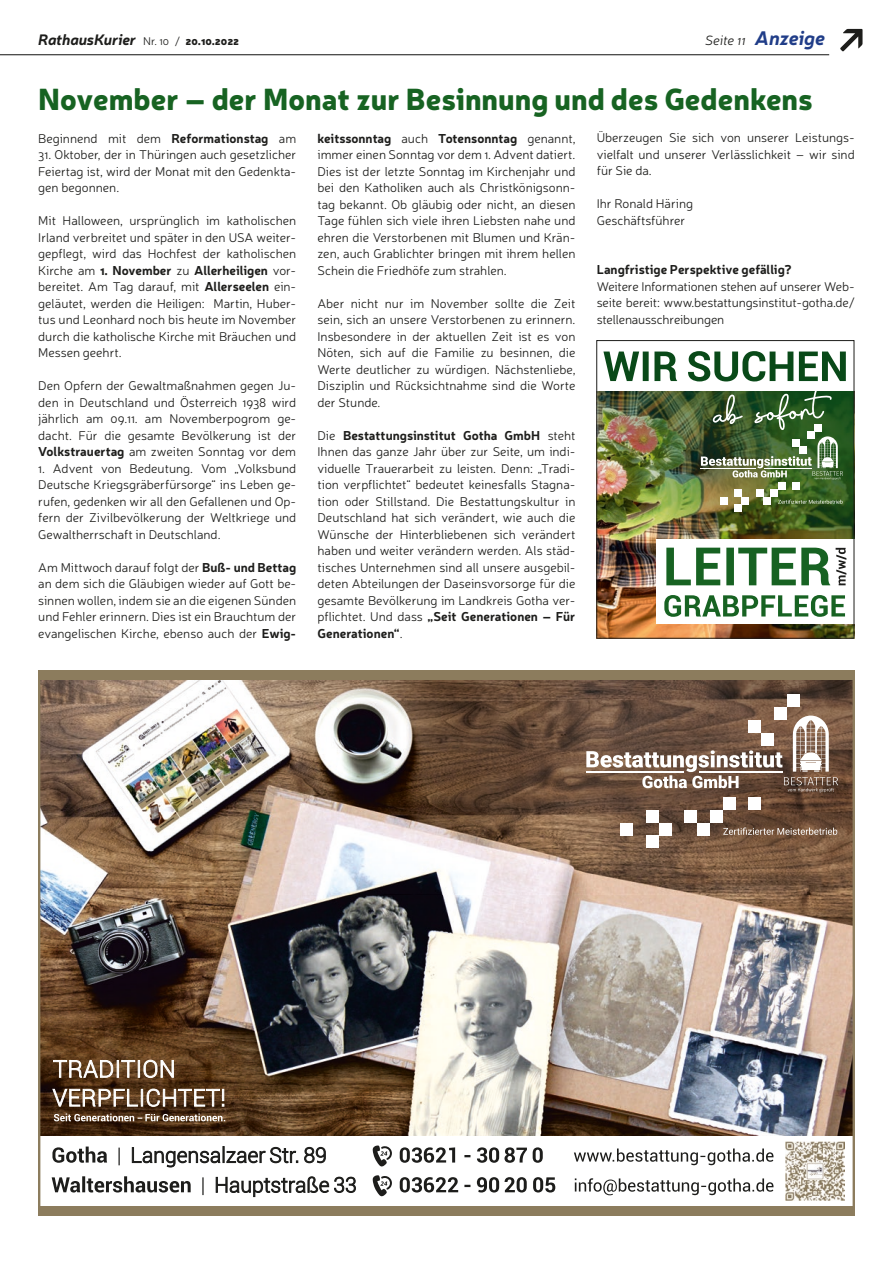
<style>
.page{position:relative;width:893px;height:1263px;background:#fff}
.page>*{position:absolute;margin:0;border:0;box-sizing:border-box;transform-origin:0 0}
.t1{font:900 30px "Neris";color:#176322}
.t2{font:italic 700 15px "Neris";letter-spacing:-.01em;color:#1d1d1b}
.t3{font:italic 300 13.5px "Neris";color:#1d1d1b}
.t4{font:300 12.75px/16.5px "Neris";color:#1d1d1b;text-align:justify}
.t5{font:700 12.75px "Neris";color:#1d1d1b}
.s1{font-weight:300;font-style:normal;font-size:11.25px}
.s2{font-weight:900;font-style:normal;font-size:11.25px}
.s3{font-weight:700;font-size:19.5px;color:#203d88}
.s4{font-weight:700}
</style>
<div class="page">
<img style="left:38px;top:679px;width:817px;height:527px">
<div style="left:38px;top:671px;width:817px;height:8px;background:#8c7c5d"></div>
<div style="left:38px;top:1206px;width:817px;height:9px;background:#8c7c5d"></div>
<img style="left:599px;top:391px;width:253px;height:245px">
<div style="left:778px;top:482px;width:7px;height:8px;background:#fff"></div>
<div style="left:792px;top:482px;width:8px;height:8px;background:#fff"></div>
<div style="left:763px;top:497px;width:8px;height:7px;background:#fff"></div>
<div style="left:756px;top:490px;width:7px;height:7px;background:#fff"></div>
<div style="left:771px;top:490px;width:7px;height:7px;background:#fff"></div>
<div style="left:814px;top:425px;width:7px;height:7px;background:#fff"></div>
<div style="left:807px;top:432px;width:7px;height:7px;background:#fff"></div>
<div style="left:742px;top:497px;width:7px;height:7px;background:#fff"></div>
<div style="left:735px;top:490px;width:7px;height:7px;background:#fff"></div>
<div style="left:735px;top:504px;width:7px;height:7px;background:#fff"></div>
<div style="left:720px;top:497px;width:7px;height:7px;background:#fff"></div>
<svg style="left:778px;top:500px;width:65px;height:4px"></svg>
<img style="left:701px;top:436px;width:142px;height:44px">
<svg style="left:603px;top:351px;width:243px;height:30px"></svg>
<div style="left:656px;top:539px;width:198px;height:84px;background:#fff"></div>
<svg style="left:664px;top:548px;width:182px;height:69px"></svg>
<div style="left:597px;top:341px;width:257px;height:297px;border:1px solid #1d1d1b"></div>
<svg style="left:713px;top:394px;width:30px;height:30px"></svg>
<svg style="left:754px;top:391px;width:78px;height:39px;background:#446e41"></svg>
<svg style="left:840px;top:29px;width:22px;height:22px"></svg>
<hr style="left:0;top:54px;width:829px;height:1px;background:#1d1d1b">
<p class="t2" style="left:38px;top:29px;width:202px">RathausKurier <span class="s1">Nr. 10 /</span> <span class="s2">20.10.2022</span></p>
<p class="t3" style="left:705px;top:31px;width:121px">Seite 11 <span class="s3">Anzeige</span></p>
<h1 class="t1" style="left:38px;top:77px;width:776px">November – der Monat zur Besinnung und des Gedenkens</h1>
<p class="t4" style="left:38px;top:129px;width:259px">Beginnend mit dem <span class="s4">Reformationstag</span> am</p>
<p class="t4" style="left:38px;top:146px;width:259px">31. Oktober, der in Thüringen auch gesetzlicher Feiertag ist, wird der Monat mit den Gedenkta&shy;gen begonnen.</p>
<p class="t4" style="left:38px;top:212px;width:259px">Mit Halloween, ursprünglich im katholischen Irland verbreitet und später in den USA weiter&shy;gepflegt, wird das Hochfest der katholischen Kirche am <span class="s4">1. November</span> zu <span class="s4">Allerheiligen</span> vor&shy;bereitet. Am Tag darauf, mit <span class="s4">Allerseelen</span> ein&shy;geläutet, werden die Heiligen: Martin, Huber&shy;tus und Leonhard noch bis heute im November durch die katholische Kirche mit Bräuchen und Messen geehrt.</p>
<p class="t4" style="left:38px;top:377px;width:259px">Den Opfern der Gewaltmaßnahmen gegen Ju&shy;den in Deutschland und Österreich 1938 wird jährlich am 09.11. am Novemberpogrom ge&shy;dacht. Für die gesamte Bevölkerung ist der <span class="s4">Volkstrauertag</span> am zweiten Sonntag vor dem</p>
<p class="t4" style="left:38px;top:459px;width:259px">1. Advent von Bedeutung. Vom „Volksbund Deutsche Kriegsgräberfürsorge“ ins Leben ge&shy;rufen, gedenken wir all den Gefallenen und Op&shy;fern der Zivilbevölkerung der Weltkriege und Gewaltherrschaft in Deutschland.</p>
<p class="t4" style="left:38px;top:558px;width:259px">Am Mittwoch darauf folgt der <span class="s4">Buß- und Bettag </span>an dem sich die Gläubigen wieder auf Gott be&shy;sinnen wollen, indem sie an die eigenen Sünden und Fehler erinnern. Dies ist ein Brauchtum der evangelischen Kirche, ebenso auch der <span class="s4">Ewig-</span></p>
<p class="t4" style="left:597px;top:129px;width:259px">Überzeugen Sie sich von unserer Leistungs&shy;vielfalt und unserer Verlässlichkeit – wir sind für Sie da.</p>
<p class="t4" style="left:597px;top:195px;width:98px">Ihr Ronald Häring<br>Geschäftsführer</p>
<p class="t4" style="left:317px;top:129px;width:259px"><span class="s4">keitssonntag</span> auch <span class="s4">Totensonntag</span> genannt, immer einen Sonntag vor dem 1. Advent datiert.<br>Dies ist der letzte Sonntag im Kirchenjahr und bei den Katholiken auch als Christkönigsonn&shy;tag bekannt. Ob gläubig oder nicht, an diesen Tage fühlen sich viele ihren Liebsten nahe und ehren die Verstorbenen mit Blumen und Krän&shy;zen, auch Grablichter bringen mit ihrem hellen Schein die Friedhöfe zum strahlen.</p>
<p class="t4" style="left:317px;top:294px;width:259px">Aber nicht nur im November sollte die Zeit sein, sich an unsere Verstorbenen zu erinnern.<br>Insbesondere in der aktuellen Zeit ist es von Nöten, sich auf die Familie zu besinnen, die Werte deutlicher zu würdigen. Nächstenliebe, Disziplin und Rücksichtnahme sind die Worte der Stunde.</p>
<p class="t4" style="left:317px;top:426px;width:259px">Die <span class="s4">Bestattungsinstitut Gotha GmbH</span> steht Ihnen das ganze Jahr über zur Seite, um indi&shy;viduelle Trauerarbeit zu leisten. Denn: „Tradi&shy;tion verpflichtet“ bedeutet keinesfalls Stagna&shy;tion oder Stillstand. Die Bestattungskultur in Deutschland hat sich verändert, wie auch die Wünsche der Hinterbliebenen sich verändert haben und weiter verändern werden. Als städ&shy;tisches Unternehmen sind all unsere ausgebil&shy;deten Abteilungen der Daseinsvorsorge für die gesamte Bevölkerung im Landkreis Gotha ver&shy;pflichtet. Und dass <span class="s4">„Seit Generationen – Für Generationen“</span>.</p>
<p class="t5" style="left:597px;top:261px;width:197px">Langfristige Perspektive gefällig?</p>
<p class="t4" style="left:597px;top:278px;width:259px">Weitere Informationen stehen auf unserer Web&shy;seite bereit: www.bestattungsinstitut-gotha.de/ stellenausschreibungen</p>
</div>
